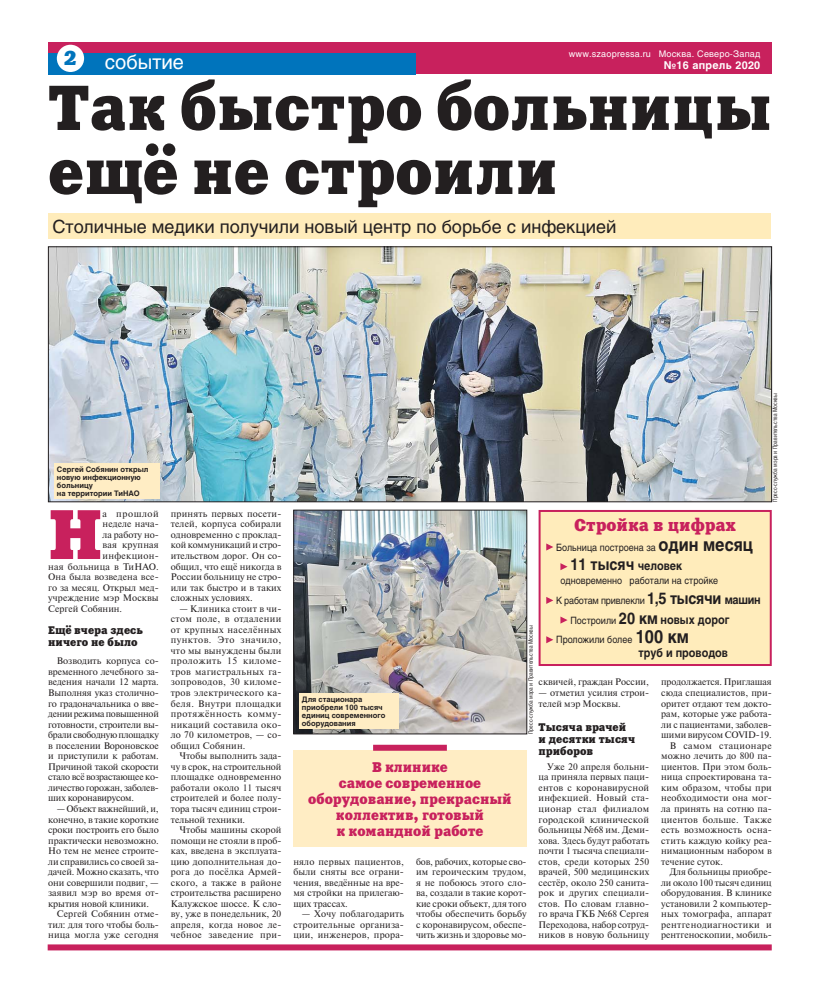
<style>
.page{position:relative;width:820px;height:993px;background:#fff}
.page>*{position:absolute;margin:0;border:0;box-sizing:border-box;transform-origin:0 0}
.t1{font:69.7px "Xenia C";color:#c8215d}
.t2{font:63px/64px "Xenia C";color:#231f20}
.t3{font:20px "Helios";color:#fff}
.t4{font:20px "Xenia C";color:#0074bc}
.t5{font:18px "Helios";color:#231f20}
.t6{font:17px "Xenia C";color:#c8215d}
.t7{font:700 16px "Helios";color:#231f20;scale:.9 1}
.t8{font:14px/16px "Xenia C";color:#c8215d;text-align:center}
.t9{font:700 12px "Helios";color:#231f20;scale:.9 1}
.t10{font:11px/12px "Xenia C";color:#231f20}
.t11{font:700 10.7px "Helios";letter-spacing:.02em;color:#fff}
.t12{font:10px/19.7px "Helios";color:#231f20;scale:.9 1}
.t13{font:9.5px/10.5px "Newton C";color:#231f20;text-align:justify}
.t14{font:9.5px "Newton C";letter-spacing:.025em;color:#231f20}
.t15{font:9.5px "Newton C";letter-spacing:.02em;color:#231f20}
.t16{font:9.5px "Newton C";letter-spacing:.035em;color:#231f20}
.t17{font:9.5px "Newton C";letter-spacing:.04em;color:#231f20}
.t18{font:9.5px "Newton C";letter-spacing:.03em;color:#231f20}
.t19{font:9.5px "Newton C";letter-spacing:.055em;color:#231f20}
.t20{font:9px "Helios";letter-spacing:.02em;color:#fff}
.t21{font:700 7.5px/8px "Helios";color:#231f20}
.t22{font:6px "Helios Cond";color:#231f20}
.s1{font-weight:700;font-size:18px}
.s2{font-size:12px}
.s3{font-weight:700;font-size:16px}
.s4{font-weight:700;font-size:12px}
.s5{font-weight:400;font-size:10px}
.s6{font-size:16px}
</style>
<div class="page">
<div style="left:48px;top:42px;width:723px;height:32px;background:#c8215d"></div>
<div style="left:48px;top:53px;width:367px;height:21px;background:#0074bc"></div>
<div style="left:57px;top:45px;width:27px;height:27px;background:#fff;border-radius:50%"></div>
<div style="left:48px;top:944px;width:723px;height:6px;background:#c8215d"></div>
<div style="left:48px;top:213px;width:722px;height:26px;background:#ffecbb"></div>
<div style="left:293px;top:750px;width:233px;height:96px;background:#ffedc4"></div>
<div style="left:373px;top:744px;width:73px;height:6px;background:#c8215d"></div>
<img style="left:295px;top:512px;width:229px;height:219px">
<div style="left:293px;top:510px;width:233px;height:223px;border:1px solid #231f20"></div>
<div style="left:539px;top:511px;width:231px;height:153px;background:#ffecbb"></div>
<svg style="left:546px;top:543px;width:7px;height:7px"></svg>
<svg style="left:560px;top:563px;width:7px;height:7px"></svg>
<svg style="left:546px;top:597px;width:7px;height:6px"></svg>
<svg style="left:560px;top:616px;width:7px;height:7px"></svg>
<svg style="left:546px;top:636px;width:7px;height:7px"></svg>
<div style="left:538px;top:510px;width:233px;height:155px;border:2px solid #c8215d"></div>
<div style="left:299px;top:693px;width:99px;height:35px;background:#ffedc4"></div>
<img style="left:50px;top:248px;width:719px;height:252px">
<div style="left:48px;top:246px;width:723px;height:256px;border:1px solid #231f20"></div>
<div style="left:54px;top:463px;width:105px;height:35px;background:#ffedc4"></div>
<h3 class="t4" style="left:64px;top:51px;width:14px">2</h3>
<p class="t20" style="left:568px;top:48px;width:193px">www.szaopressa.ru Москва. Северо-Запад</p>
<p class="t11" style="left:663px;top:59px;width:98px">№16 апрель 2020</p>
<h3 class="t3" style="left:105px;top:50px;width:80px">событие</h3>
<h2 class="t2" style="left:48px;top:84px;width:725px">Так быстро больницы ещё не строили</h2>
<h3 class="t5" style="left:52px;top:216px;width:565px">Столичные медики получили новый центр по борьбе с инфекцией</h3>
<p class="t21" style="left:57px;top:465px;width:93px">Сергей Собянин открыл новую инфекционную больницу<br>на территории ТиНАО</p>
<p class="t22" style="left:772px;top:502px;width:110px;rotate:-90deg">Пресс-служба мэра и Правительства Москвы</p>
<h1 class="t1" style="left:48px;top:508px;width:56px">Н</h1>
<p class="t19" style="left:103px;top:510px;width:58px">а прошлой</p>
<p class="t13" style="left:103px;top:519px;width:58px">неделе нача-</p>
<p class="t13" style="left:103px;top:530px;width:58px">ла работу но-</p>
<p class="t14" style="left:103px;top:541px;width:58px">вая крупная</p>
<p class="t18" style="left:103px;top:552px;width:58px">инфекцион-</p>
<p class="t13" style="left:48px;top:561px;width:112px">ная больница в ТиНАО.</p>
<p class="t13" style="left:48px;top:572px;width:112px">Она была возведена все-</p>
<p class="t13" style="left:48px;top:583px;width:112px">го за месяц. Открыл мед-</p>
<p class="t13" style="left:48px;top:593px;width:112px">учреждение мэр Москвы</p>
<p class="t13" style="left:48px;top:604px;width:75px">Сергей Собянин.</p>
<p class="t10" style="left:48px;top:625px;width:96px">Ещё вчера здесь ничего не было</p>
<p class="t13" style="left:48px;top:656px;width:112px;text-indent:9px">Возводить корпуса со&shy;временного лечебного за&shy;ведения начали 12 марта.<br>Выполняя указ столично&shy;го градоначальника о вве&shy;дении режима повышенной готовности, строители вы&shy;брали свободную площадку в поселении Вороновское и приступили к работам.<br>Причиной такой скорости стало всё возрастающее ко&shy;личество горожан, заболев&shy;ших коронавирусом.</p>
<p class="t13" style="left:48px;top:804px;width:112px;text-indent:9px">— Объект важнейший, и, конечно, в такие короткие сроки построить его было практически невозможно.<br>Но тем не менее строите&shy;ли справились со своей за&shy;дачей. Можно сказать, что они совершили подвиг, — заявил мэр во время от&shy;крытия новой клиники.</p>
<p class="t13" style="left:48px;top:909px;width:112px;text-indent:9px">Сергей Собянин отме&shy;тил: для того чтобы боль&shy;ница могла уже сегодня</p>
<p class="t13" style="left:171px;top:509px;width:112px">принять первых посети&shy;телей, корпуса собирали одновременно с проклад&shy;кой коммуникаций и стро&shy;ительством дорог. Он со&shy;общил, что ещё никогда в России больницу не стро&shy;или так быстро и в таких сложных условиях.</p>
<p class="t13" style="left:171px;top:604px;width:112px;text-indent:9px">— Клиника стоит в чи&shy;стом поле, в отдалении от крупных населённых пунктов. Это значило, что мы вынуждены были проложить 15 киломе&shy;тров магистральных га&shy;зопроводов, 30 киломе&shy;тров электрического ка&shy;беля. Внутри площадки протяжённость комму&shy;никаций составила око&shy;ло 70 километров, — со&shy;общил Собянин.</p>
<p class="t13" style="left:171px;top:751px;width:112px;text-indent:9px">Чтобы выполнить зада&shy;чу в срок, на строительной площадке одновременно работали около 11 тысяч строителей и более полу&shy;тора тысяч единиц строи&shy;тельной техники.</p>
<p class="t13" style="left:171px;top:825px;width:112px;text-indent:9px">Чтобы машины скорой помощи не стояли в проб&shy;ках, введена в эксплуата&shy;цию дополнительная до&shy;рога до посёлка Армей&shy;ского, а также в районе строительства расширено Калужское шоссе. К сло&shy;ву, уже в понедельник, 20 апреля, когда новое ле&shy;чебное заведение при-</p>
<h3 class="t6" style="left:574px;top:518px;width:163px">Cтройка в цифрах</h3>
<p class="t12" style="left:556px;top:537px;width:220px">Больница построена за <span class="s1">один месяц</span></p>
<h3 class="t7" style="left:570px;top:555px;width:126px">11 тысяч <span class="s2">человек</span></h3>
<p class="t12" style="left:555px;top:570px;width:229px;text-indent:4px">одновременно работали на стройке<br>К работам привлекли <span class="s3">1,5 тысячи</span> <span class="s4">машин</span></p>
<p class="t9" style="left:570px;top:612px;width:178px"><span class="s5">Построили</span> <span class="s6">20 км</span> новых дорог</p>
<p class="t12" style="left:556px;top:629px;width:149px">Проложили более <span class="s1">100 км</span></p>
<p class="t9" style="left:638px;top:646px;width:101px">труб и проводов</p>
<p class="t22" style="left:528px;top:733px;width:110px;rotate:-90deg">Пресс-служба мэра и Правительства Москвы</p>
<p class="t13" style="left:538px;top:677px;width:112px">сквичей, граждан России,</p>
<p class="t13" style="left:538px;top:688px;width:112px">— отметил усилия строи&shy;телей мэр Москвы.</p>
<p class="t10" style="left:538px;top:722px;width:98px">Тысяча врачей и десятки тысяч приборов</p>
<p class="t13" style="left:538px;top:762px;width:112px;text-indent:9px">Уже 20 апреля больни&shy;ца приняла первых паци&shy;ентов с коронавирусной инфекцией. Новый ста&shy;ционар стал филиалом городской клинической больницы №68 им. Деми&shy;хова. Здесь будут работать почти 1 тысяча специали&shy;стов, среди которых 250 врачей, 500 медицинских сестёр, около 250 санита&shy;рок и других специали&shy;стов. По словам главно&shy;го врача ГКБ №68 Сергея Переходова, набор сотруд&shy;ников в новую больницу</p>
<p class="t13" style="left:661px;top:677px;width:112px">продолжается. Приглашая</p>
<p class="t13" style="left:661px;top:688px;width:112px">сюда специалистов, при-</p>
<p class="t13" style="left:661px;top:698px;width:112px">оритет отдают тем докто-</p>
<p class="t13" style="left:661px;top:709px;width:112px">рам, которые уже работа-</p>
<p class="t13" style="left:661px;top:719px;width:112px">ли с пациентами, заболев-</p>
<p class="t13" style="left:661px;top:730px;width:112px">шими вирусом COVID-19.</p>
<p class="t17" style="left:669px;top:741px;width:103px">В самом стационаре</p>
<p class="t13" style="left:661px;top:751px;width:112px">можно лечить до 800 па-</p>
<p class="t13" style="left:661px;top:762px;width:112px">циентов. При этом боль-</p>
<p class="t13" style="left:661px;top:772px;width:112px">ница спроектирована та-</p>
<p class="t13" style="left:661px;top:783px;width:112px">ким образом, чтобы при</p>
<p class="t13" style="left:661px;top:793px;width:112px">необходимости она мог-</p>
<p class="t13" style="left:661px;top:804px;width:112px">ла принять на сотню па-</p>
<p class="t14" style="left:661px;top:815px;width:112px">циентов больше. Также</p>
<p class="t15" style="left:661px;top:826px;width:112px">есть возможность осна-</p>
<p class="t13" style="left:661px;top:835px;width:112px">стить каждую койку реа-</p>
<p class="t13" style="left:661px;top:846px;width:112px">нимационным набором в</p>
<p class="t13" style="left:661px;top:856px;width:63px">течение суток.</p>
<p class="t13" style="left:669px;top:867px;width:103px">Для больницы приобре-</p>
<p class="t13" style="left:661px;top:877px;width:112px">ли около 100 тысяч единиц</p>
<p class="t13" style="left:661px;top:888px;width:112px">оборудования. В клинике</p>
<p class="t13" style="left:661px;top:898px;width:112px">установили 2 компьютер-</p>
<p class="t13" style="left:661px;top:909px;width:112px">ных томографа, аппарат</p>
<p class="t16" style="left:661px;top:920px;width:112px">рентгенодиагностики и</p>
<p class="t13" style="left:661px;top:930px;width:112px">рентгеноскопии, мобиль-</p>
<p class="t21" style="left:302px;top:695px;width:85px">Для стационара приобрели 100 тысяч единиц современного оборудования</p>
<h3 class="t8" style="left:308px;top:760px;width:205px">В клинике<br>самое современное оборудование, прекрасный коллектив, готовый<br>к командной работе</h3>
<p class="t13" style="left:416px;top:856px;width:112px">бов, рабочих, которые сво&shy;им героическим трудом, я не побоюсь этого сло&shy;ва, создали в такие корот&shy;кие сроки объект, для того чтобы обеспечить борьбу с коронавирусом, обеспе&shy;чить жизнь и здоровье мо-</p>
<p class="t13" style="left:293px;top:856px;width:112px">няло первых пациентов, были сняты все ограни&shy;чения, введённые на вре&shy;мя стройки на прилегаю&shy;щих трассах.</p>
<p class="t13" style="left:293px;top:909px;width:112px;text-indent:9px">— Хочу поблагодарить строительные организа&shy;ции, инженеров, прора-</p>
</div>
